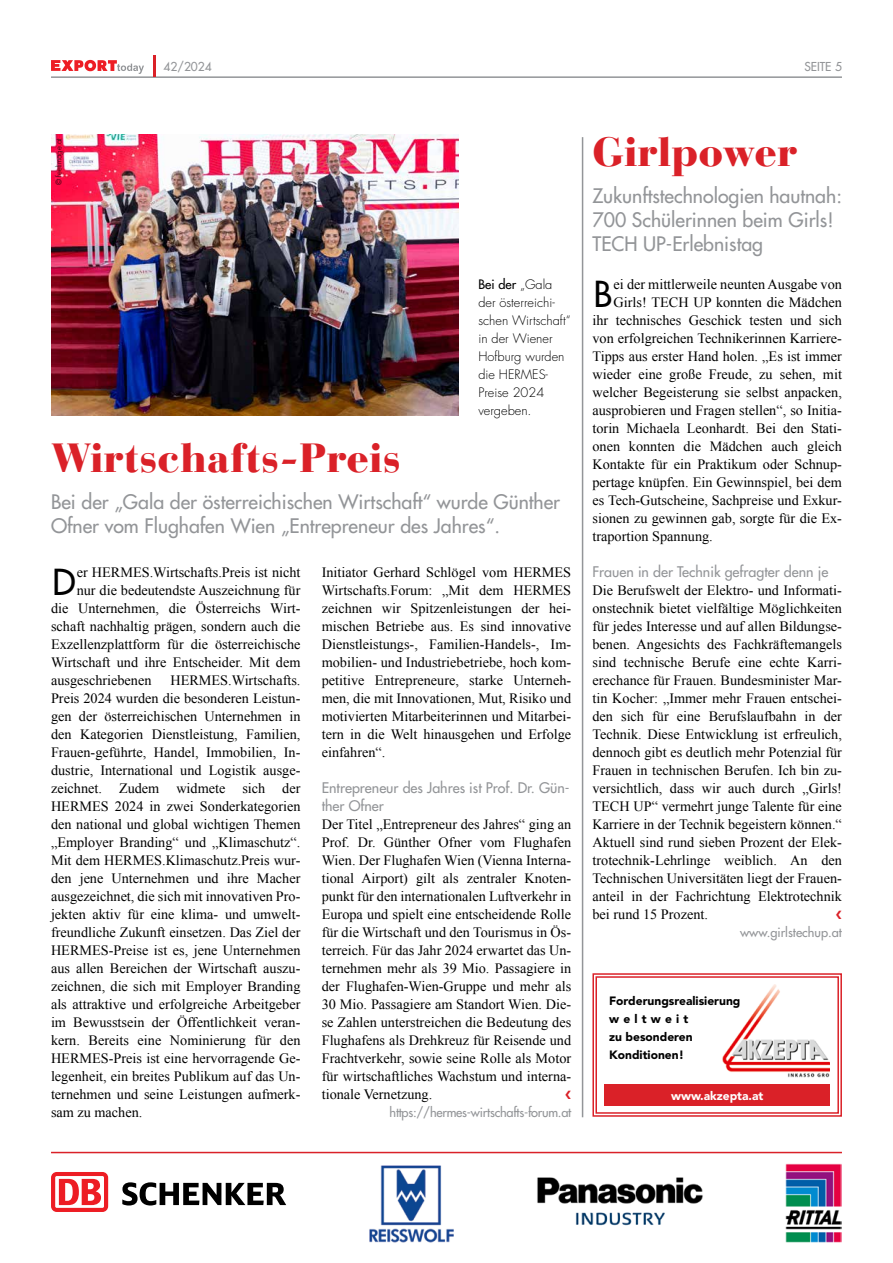
<style>
.page{position:relative;width:893px;height:1263px;background:#fff}
.page>*{position:absolute;margin:0;border:0;box-sizing:border-box;transform-origin:0 0}
.t1{font:900 40.5px "Bauer Bodoni Std";color:#da2128}
.t2{font:500 34.95px "Futura Std";color:#000}
.t3{font:500 19.5px/24px "Futura Std";color:#939598}
.t4{font:14.25px/18px "Times New Roman";color:#000;text-align:justify}
.t5{font:500 14.25px/18px "Futura Std";color:#939598}
.t6{font:300 12.75px/18px "Futura Std";color:#000}
.t7{font:500 12.75px "Futura Std";letter-spacing:-.02em;color:#939598}
.t8{font:500 12.75px "Futura Std";color:#939598}
.t9{font:900 12px/18px "Avenir LT Std";color:#000}
.t10{font:900 12px "Avenir LT Std";color:#fff}
.t11{font:500 12px "Futura Std";color:#939598}
.t12{font:300 7.5px "Futura Std";color:#000}
.s1{font-weight:500}
</style>
<div class="page">
<hr style="left:51px;top:76px;width:791px;height:2px;background:#939598">
<hr style="left:153px;top:55px;width:2px;height:21px;background:#da2128">
<svg style="left:51px;top:60px;width:93px;height:14px"></svg>
<div style="left:51px;top:1172px;width:57px;height:40px;background:#ed1d24;border-radius:6px"></div>
<svg style="left:55px;top:1176px;width:49px;height:32px"></svg>
<svg style="left:59px;top:1179px;width:42px;height:26px"></svg>
<svg style="left:122px;top:1182px;width:164px;height:23px"></svg>
<img style="left:786px;top:1164px;width:56px;height:78px">
<img style="left:369px;top:1165px;width:85px;height:78px">
<hr style="left:51px;top:1152px;width:791px;height:1px;background:#da2128">
<img style="left:537px;top:1177px;width:166px;height:49px">
<img style="left:51px;top:135px;width:407px;height:280px">
<hr style="left:582px;top:137px;width:1px;height:980px;background:#939598">
<svg style="left:592px;top:973px;width:250px;height:144px"></svg>
<div style="left:595px;top:976px;width:244px;height:138px;border:1px solid #da2128"></div>
<img style="left:723px;top:984px;width:107px;height:94px">
<div style="left:604px;top:1084px;width:226px;height:22px;background:#da2128"></div>
<p class="t11" style="left:164px;top:59px;width:50px">42/2024</p>
<p class="t11" style="left:804px;top:59px;width:39px">SEITE 5</p>
<p class="t12" style="left:54px;top:185px;width:48px;rotate:-90deg">© feelimage.at</p>
<p class="t6" style="left:478px;top:276px;width:94px"><span class="s1">Bei der</span> „Gala der österreichi&shy;schen Wirtschaft“ in der Wiener<br>Hofburg wurden die HERMES-<br>Preise 2024 vergeben.</p>
<h1 class="t1" style="left:51px;top:433px;width:351px">Wirtschafts-Preis</h1>
<h3 class="t3" style="left:51px;top:489px;width:511px">Bei der „Gala der österreichischen Wirtschaft“ wurde Günther<br>Ofner vom Flughafen Wien „Entrepreneur des Jahres“.</h3>
<h2 class="t2" style="left:52px;top:560px;width:25px">D</h2>
<p class="t4" style="left:77px;top:563px;width:225px">er HERMES.Wirtschafts.Preis ist nicht</p>
<p class="t4" style="left:77px;top:581px;width:225px">nur die bedeutendste Auszeichnung für</p>
<p class="t4" style="left:51px;top:599px;width:251px">die Unternehmen, die Österreichs Wirt-</p>
<p class="t4" style="left:51px;top:617px;width:251px">schaft nachhaltig prägen, sondern auch die</p>
<p class="t4" style="left:51px;top:635px;width:251px">Exzellenzplattform für die österreichische</p>
<p class="t4" style="left:51px;top:653px;width:251px">Wirtschaft und ihre Entscheider. Mit dem</p>
<p class="t4" style="left:51px;top:671px;width:102px">ausgeschriebenen</p>
<p class="t4" style="left:51px;top:671px;width:251px;text-indent:119px">HERMES.Wirtschafts.<br>Preis 2024 wurden die besonderen Leistun&shy;gen der österreichischen Unternehmen in den Kategorien Dienstleistung, Familien, Frauen-geführte, Handel, Immobilien, In&shy;dustrie, International und Logistik ausge&shy;zeichnet. Zudem widmete sich der HERMES 2024 in zwei Sonderkategorien den national und global wichtigen Themen „Employer Branding“ und „Klimaschutz“.<br>Mit dem HERMES.Klimaschutz.Preis wur&shy;den jene Unternehmen und ihre Macher ausgezeichnet, die sich mit innovativen Pro&shy;jekten aktiv für eine klima- und umwelt&shy;freundliche Zukunft einsetzen. Das Ziel der HERMES-Preise ist es, jene Unternehmen aus allen Bereichen der Wirtschaft auszu&shy;zeichnen, die sich mit Employer Branding als attraktive und erfolgreiche Arbeitgeber im Bewusstsein der Öffentlichkeit veran&shy;kern. Bereits eine Nominierung für den HERMES-Preis ist eine hervorragende Ge&shy;legenheit, ein breites Publikum auf das Un&shy;ternehmen und seine Leistungen aufmerk&shy;sam zu machen.</p>
<p class="t4" style="left:322px;top:563px;width:251px">Initiator Gerhard Schlögel vom HERMES Wirtschafts.Forum: „Mit dem HERMES zeichnen wir Spitzenleistungen der hei&shy;mischen Betriebe aus. Es sind innovative Dienstleistungs-, Familien-Handels-, Im&shy;mobilien- und Industriebetriebe, hoch kom&shy;petitive Entrepreneure, starke Unterneh&shy;men, die mit Innovationen, Mut, Risiko und motivierten Mitarbeiterinnen und Mitarbei&shy;tern in die Welt hinausgehen und Erfolge einfahren“.</p>
<p class="t5" style="left:322px;top:779px;width:249px">Entrepreneur des Jahres ist Prof. Dr. Gün&shy;ther Ofner</p>
<p class="t4" style="left:322px;top:815px;width:251px">Der Titel „Entrepreneur des Jahres“ ging an Prof. Dr. Günther Ofner vom Flughafen Wien. Der Flughafen Wien (Vienna Interna&shy;tional Airport) gilt als zentraler Knoten&shy;punkt für den internationalen Luftverkehr in Europa und spielt eine entscheidende Rolle für die Wirtschaft und den Tourismus in Ös&shy;terreich. Für das Jahr 2024 erwartet das Un&shy;ternehmen mehr als 39 Mio. Passagiere in der Flughafen-Wien-Gruppe und mehr als 30 Mio. Passagiere am Standort Wien. Die&shy;se Zahlen unterstreichen die Bedeutung des Flughafens als Drehkreuz für Reisende und Frachtverkehr, sowie seine Rolle als Motor für wirtschaftliches Wachstum und interna&shy;tionale Vernetzung.</p>
<p class="t7" style="left:390px;top:1104px;width:183px">https://hermes-wirtschafts-forum.at</p>
<h1 class="t1" style="left:592px;top:127px;width:206px">Girlpower</h1>
<h3 class="t3" style="left:592px;top:183px;width:251px">Zukunftstechnologien hautnah:<br>700 Schülerinnen beim Girls!<br>TECH UP-Erlebnistag</h3>
<h2 class="t2" style="left:594px;top:272px;width:20px">B</h2>
<p class="t4" style="left:614px;top:275px;width:230px">ei der mittlerweile neunten Ausgabe von</p>
<p class="t4" style="left:614px;top:293px;width:230px">Girls! TECH UP konnten die Mädchen</p>
<p class="t4" style="left:592px;top:311px;width:251px">ihr technisches Geschick testen und sich</p>
<p class="t4" style="left:592px;top:329px;width:251px">von erfolgreichen Technikerinnen Karriere-</p>
<p class="t4" style="left:592px;top:347px;width:251px">Tipps aus erster Hand holen. „Es ist immer</p>
<p class="t4" style="left:592px;top:365px;width:251px">wieder eine große Freude, zu sehen, mit</p>
<p class="t4" style="left:592px;top:383px;width:251px">welcher Begeisterung sie selbst anpacken,</p>
<p class="t4" style="left:592px;top:401px;width:251px">ausprobieren und Fragen stellen“, so Initia-</p>
<p class="t4" style="left:592px;top:419px;width:251px">torin Michaela Leonhardt. Bei den Stati-</p>
<p class="t4" style="left:592px;top:437px;width:251px">onen konnten die Mädchen auch gleich</p>
<p class="t4" style="left:592px;top:455px;width:251px">Kontakte für ein Praktikum oder Schnup-</p>
<p class="t4" style="left:592px;top:473px;width:251px">pertage knüpfen. Ein Gewinnspiel, bei dem</p>
<p class="t4" style="left:592px;top:491px;width:251px">es Tech-Gutscheine, Sachpreise und Exkur-</p>
<p class="t4" style="left:592px;top:509px;width:251px">sionen zu gewinnen gab, sorgte für die Ex-</p>
<p class="t4" style="left:592px;top:527px;width:122px">traportion Spannung.</p>
<p class="t5" style="left:592px;top:563px;width:237px">Frauen in der Technik gefragter denn je</p>
<p class="t4" style="left:592px;top:581px;width:251px">Die Berufswelt der Elektro- und Informati&shy;onstechnik bietet vielfältige Möglichkeiten für jedes Interesse und auf allen Bildungse&shy;benen. Angesichts des Fachkräftemangels sind technische Berufe eine echte Karri&shy;erechance für Frauen. Bundesminister Mar&shy;tin Kocher: „Immer mehr Frauen entschei&shy;den sich für eine Berufslaufbahn in der Technik. Diese Entwicklung ist erfreulich, dennoch gibt es deutlich mehr Potenzial für Frauen in technischen Berufen. Ich bin zu&shy;versichtlich, dass wir auch durch „Girls!<br>TECH UP“ vermehrt junge Talente für eine Karriere in der Technik begeistern können.“ Aktuell sind rund sieben Prozent der Elek&shy;trotechnik-Lehrlinge weiblich. An den Technischen Universitäten liegt der Frauen&shy;anteil in der Fachrichtung Elektrotechnik bei rund 15 Prozent.</p>
<p class="t8" style="left:740px;top:924px;width:103px">www.girlstechup.at</p>
<p class="t9" style="left:609px;top:991px;width:133px">Forderungsrealisierung weltweit<br>zu besonderen<br>Konditionen!</p>
<p class="t10" style="left:671px;top:1088px;width:94px">www.akzepta.at</p>
</div>
